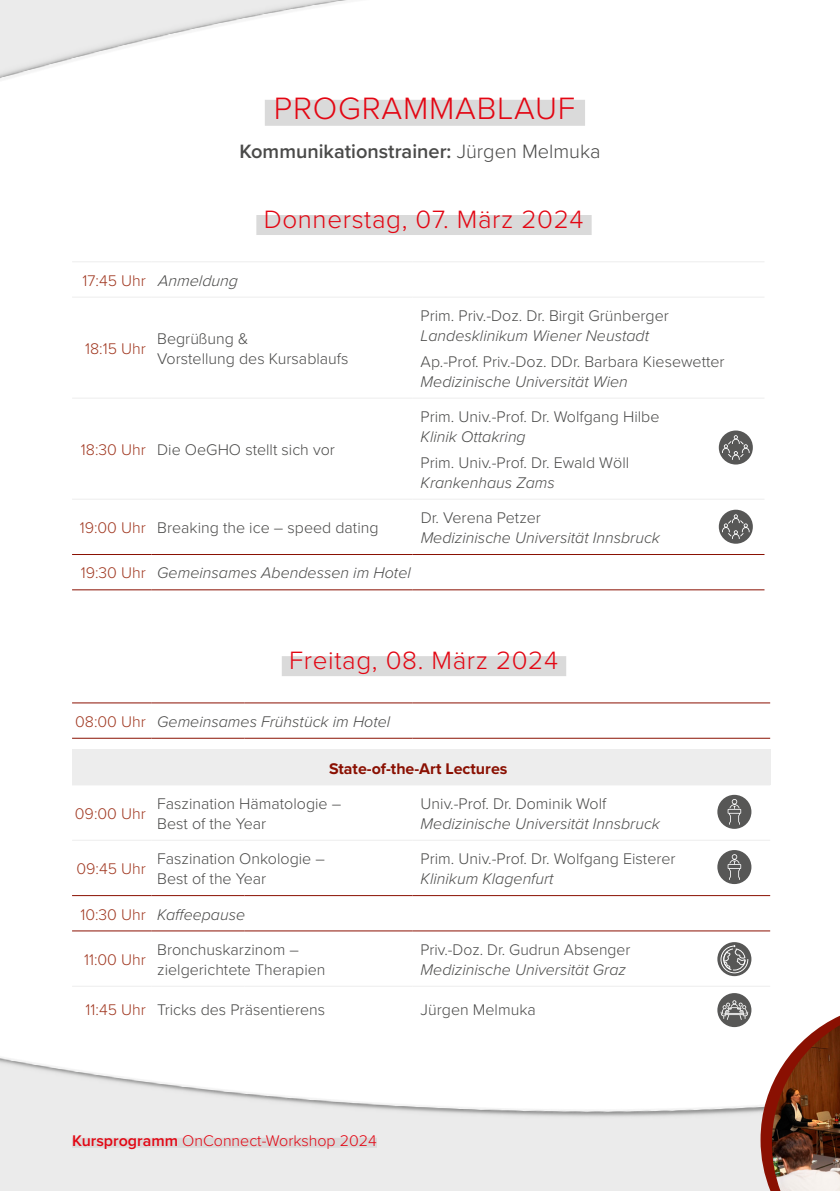
<style>
.page{position:relative;width:840px;height:1191px;background:#fff}
.page>*{position:absolute;margin:0;border:0;box-sizing:border-box;transform-origin:0 0}
.t1{font:300 32px "Proxima Nova";letter-spacing:.025em;color:#e30613}
.t2{font:300 26px "Proxima Nova";letter-spacing:.025em;color:#e30613}
.t3{font:600 20px "Proxima Nova";color:#4a4a49}
.t4{font:300 16px/20px "Proxima Nova";color:#4a4a49}
.t5{font:italic 300 16px "Proxima Nova";color:#4a4a49}
.t6{font:300 16px "Proxima Nova";color:#e30613}
.t7{font:300 16px "Proxima Nova";color:#a13922}
.t8{font:700 16px "Proxima Nova";color:#8a1002}
.t9{font:italic 300 16px "Proxima Nova";color:#4a4a49}
.s1{font-weight:300}
.s2{font-style:normal;color:#a13922}
.s3{color:#a13922}
.s4{font-weight:600}
</style>
<div class="page">
<img style="left:0;top:0;width:592px;height:235px">
<img style="left:0;top:770px;width:771px;height:421px">
<div style="left:72px;top:1137px;width:305px;height:10px;background:#dadada"></div>
<div style="left:265px;top:100px;width:319px;height:26px;background:#dadada"></div>
<div style="left:256px;top:215px;width:335px;height:20px;background:#dadada"></div>
<div style="left:281px;top:656px;width:285px;height:20px;background:#dadada"></div>
<hr style="left:72px;top:589px;width:79px;height:1px;background:#8a1002">
<hr style="left:151px;top:589px;width:261px;height:1px;background:#8a1002">
<hr style="left:412px;top:589px;width:352px;height:1px;background:#8a1002">
<hr style="left:72px;top:261px;width:79px;height:1px;background:#ededed">
<hr style="left:151px;top:261px;width:261px;height:1px;background:#ededed">
<hr style="left:412px;top:261px;width:352px;height:1px;background:#ededed">
<hr style="left:72px;top:297px;width:79px;height:1px;background:#ededed">
<hr style="left:151px;top:297px;width:261px;height:1px;background:#ededed">
<hr style="left:412px;top:297px;width:352px;height:1px;background:#ededed">
<hr style="left:72px;top:398px;width:79px;height:1px;background:#ededed">
<hr style="left:151px;top:398px;width:261px;height:1px;background:#ededed">
<hr style="left:412px;top:398px;width:352px;height:1px;background:#ededed">
<hr style="left:72px;top:499px;width:79px;height:1px;background:#ededed">
<hr style="left:151px;top:499px;width:261px;height:1px;background:#ededed">
<hr style="left:412px;top:499px;width:352px;height:1px;background:#ededed">
<hr style="left:72px;top:554px;width:79px;height:1px;background:#8a1002">
<hr style="left:151px;top:554px;width:261px;height:1px;background:#8a1002">
<hr style="left:412px;top:554px;width:352px;height:1px;background:#8a1002">
<div style="left:72px;top:749px;width:697px;height:36px;background:#ededed"></div>
<hr style="left:72px;top:840px;width:79px;height:1px;background:#ededed">
<hr style="left:151px;top:840px;width:93px;height:1px;background:#ededed">
<hr style="left:244px;top:840px;width:168px;height:1px;background:#ededed">
<hr style="left:412px;top:840px;width:357px;height:1px;background:#ededed">
<hr style="left:72px;top:986px;width:79px;height:1px;background:#ededed">
<hr style="left:151px;top:986px;width:93px;height:1px;background:#ededed">
<hr style="left:244px;top:986px;width:168px;height:1px;background:#ededed">
<hr style="left:412px;top:986px;width:357px;height:1px;background:#ededed">
<hr style="left:72px;top:702px;width:79px;height:1px;background:#8a1002">
<hr style="left:151px;top:702px;width:93px;height:1px;background:#8a1002">
<hr style="left:244px;top:702px;width:168px;height:1px;background:#8a1002">
<hr style="left:412px;top:702px;width:357px;height:1px;background:#8a1002">
<hr style="left:72px;top:738px;width:79px;height:1px;background:#8a1002">
<hr style="left:151px;top:738px;width:93px;height:1px;background:#8a1002">
<hr style="left:244px;top:738px;width:168px;height:1px;background:#8a1002">
<hr style="left:412px;top:738px;width:357px;height:1px;background:#8a1002">
<hr style="left:72px;top:895px;width:79px;height:1px;background:#8a1002">
<hr style="left:151px;top:895px;width:93px;height:1px;background:#8a1002">
<hr style="left:244px;top:895px;width:168px;height:1px;background:#8a1002">
<hr style="left:412px;top:895px;width:357px;height:1px;background:#8a1002">
<hr style="left:72px;top:930px;width:79px;height:1px;background:#8a1002">
<hr style="left:151px;top:930px;width:93px;height:1px;background:#8a1002">
<hr style="left:244px;top:930px;width:168px;height:1px;background:#8a1002">
<hr style="left:412px;top:930px;width:357px;height:1px;background:#8a1002">
<svg style="left:718px;top:430px;width:34px;height:34px"></svg>
<svg style="left:721px;top:435px;width:28px;height:25px"></svg>
<svg style="left:718px;top:510px;width:34px;height:34px"></svg>
<svg style="left:721px;top:514px;width:28px;height:25px"></svg>
<div style="left:61px;top:1029px;width:743px;height:20px;background:#fff"></div>
<svg style="left:760px;top:1015px;width:79px;height:176px"></svg>
<img style="left:771px;top:1025px;width:68px;height:166px">
<svg style="left:717px;top:942px;width:34px;height:34px"></svg>
<svg style="left:720px;top:945px;width:27px;height:28px"></svg>
<div style="left:717px;top:795px;width:34px;height:34px;background:#575756;border-radius:50%"></div>
<svg style="left:727px;top:799px;width:13px;height:25px"></svg>
<div style="left:717px;top:850px;width:34px;height:34px;background:#575756;border-radius:50%"></div>
<svg style="left:727px;top:854px;width:13px;height:26px"></svg>
<div style="left:717px;top:993px;width:34px;height:34px;background:#575756;border-radius:50%"></div>
<svg style="left:720px;top:1000px;width:27px;height:20px"></svg>
<h1 class="t1" style="left:274px;top:84px;width:302px">PROGRAMMABLAUF</h1>
<p class="t3" style="left:239px;top:136px;width:362px">Kommunikationstrainer: <span class="s1">Jürgen Melmuka</span></p>
<p class="t9" style="left:82px;top:273px;width:160px"><span class="s2">1 7 : 4 5 U h r</span> Anmeldung</p>
<h2 class="t2" style="left:263px;top:200px;width:321px">Donnerstag, 07. März 2024</h2>
<p class="t7" style="left:85px;top:337px;width:62px">18:15 Uhr</p>
<p class="t4" style="left:157px;top:328px;width:193px">Begrüßung &amp;<br>Vorstellung des Kursablaufs</p>
<p class="t4" style="left:81px;top:439px;width:255px"><span class="s3">18:30 Uhr</span> Die OeGHO stellt sich vor</p>
<p class="t4" style="left:80px;top:517px;width:300px"><span class="s3">19:00 Uhr</span> Breaking the ice – speed dating</p>
<p class="t5" style="left:81px;top:561px;width:331px"><span class="s2">19:30 Uhr</span> Gemeinsames Abendessen im Hotel</p>
<p class="t4" style="left:420px;top:305px;width:249px">Prim. Priv.-Doz. Dr. Birgit Grünberger</p>
<p class="t5" style="left:420px;top:324px;width:230px">Landesklinikum Wiener Neustadt</p>
<p class="t4" style="left:420px;top:350px;width:305px">Ap.-Prof. Priv.-Doz. DDr. Barbara Kiesewetter</p>
<p class="t5" style="left:420px;top:369px;width:209px">Medizinische Universität Wien</p>
<p class="t4" style="left:420px;top:406px;width:240px">Prim. Univ.-Prof. Dr. Wolfgang Hilbe</p>
<p class="t5" style="left:420px;top:425px;width:107px">Klinik Ottakring</p>
<p class="t4" style="left:420px;top:451px;width:210px">Prim. Univ.-Prof. Dr. Ewald Wöll</p>
<p class="t5" style="left:420px;top:470px;width:136px">Krankenhaus Zams</p>
<p class="t4" style="left:420px;top:507px;width:122px">Dr. Verena Petzer</p>
<p class="t5" style="left:420px;top:526px;width:241px">Medizinische Universität Innsbruck</p>
<h2 class="t2" style="left:289px;top:641px;width:270px">Freitag, 08. März 2024</h2>
<p class="t5" style="left:75px;top:709px;width:316px"><span class="s2">08:00 Uhr</span> Gemeinsames Frühstück im Hotel</p>
<p class="t8" style="left:329px;top:756px;width:180px">State-of-the-Art Lectures</p>
<p class="t7" style="left:75px;top:801px;width:72px">09:00 Uhr</p>
<p class="t4" style="left:157px;top:792px;width:185px">Faszination Hämatologie –<br>Best of the Year</p>
<p class="t4" style="left:420px;top:792px;width:187px">Univ.-Prof. Dr. Dominik Wolf</p>
<p class="t5" style="left:420px;top:811px;width:241px">Medizinische Universität Innsbruck</p>
<p class="t7" style="left:76px;top:857px;width:71px">09:45 Uhr</p>
<p class="t4" style="left:157px;top:848px;width:169px">Faszination Onkologie –<br>Best of the Year</p>
<p class="t4" style="left:420px;top:848px;width:256px">Prim. Univ.-Prof. Dr. Wolfgang Eisterer</p>
<p class="t5" style="left:420px;top:867px;width:134px">Klinikum Klagenfurt</p>
<p class="t5" style="left:80px;top:902px;width:166px"><span class="s2">10:30 Uhr</span> Kaffeepause</p>
<p class="t7" style="left:84px;top:947px;width:63px">11:00 Uhr</p>
<p class="t4" style="left:157px;top:938px;width:170px">Bronchuskarzinom – zielgerichtete Therapien</p>
<p class="t4" style="left:420px;top:938px;width:211px">Priv.-Doz. Dr. Gudrun Absenger</p>
<p class="t5" style="left:420px;top:957px;width:207px">Medizinische Universität Graz</p>
<p class="t4" style="left:86px;top:999px;width:241px"><span class="s3">11:45 Uhr</span> Tricks des Präsentierens</p>
<p class="t4" style="left:420px;top:999px;width:117px">Jürgen Melmuka</p>
<p class="t6" style="left:72px;top:1128px;width:306px"><span class="s4">Kursprogramm</span> OnConnect-Workshop 2024</p>
</div>
